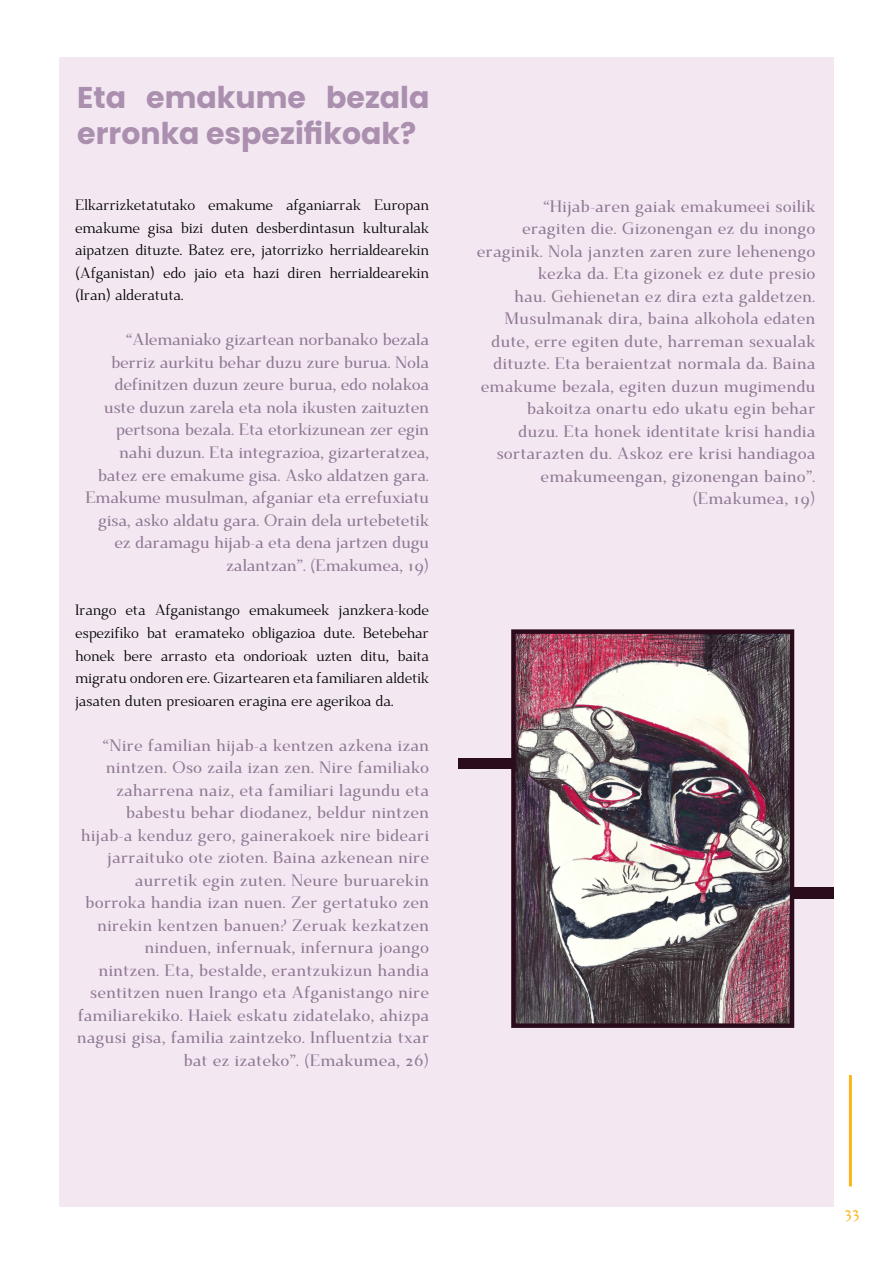
<style>
.page{position:relative;width:893px;height:1263px;background:#fff}
.page>*{position:absolute;margin:0;border:0;box-sizing:border-box;transform-origin:0 0}
.t1{font:700 30px/36px "Poppins";color:#ab8faf}
.t2{font:700 16.5px/22.5px "Dehuti Alt";color:#8f7893;text-align:right}
.t3{font:700 16.5px/22.5px "Dehuti Alt";letter-spacing:-.02em;color:#8f7893;text-align:right}
.t4{font:15px/22.5px "Dehuti Alt";letter-spacing:-.02em;color:#000;text-align:justify}
.t5{font:700 15px "Dehuti Alt";color:#fab519}
</style>
<div class="page">
<hr style="left:849px;top:1075px;width:3px;height:111px;background:#fab519">
<div style="left:60px;top:57px;width:774px;height:1149px;background:#f3e8f2"></div>
<div style="left:458px;top:758px;width:330px;height:10px;background:#2b0c1c"></div>
<div style="left:529px;top:887px;width:304px;height:12px;background:#2b0c1c"></div>
<img style="left:516px;top:634px;width:273px;height:389px">
<div style="left:511px;top:629px;width:283px;height:399px;border:4px solid #2b0c1c"></div>
<h1 class="t1" style="left:77px;top:80px;width:354px">Eta emakume bezala erronka espezifikoak?</h1>
<p class="t4" style="left:75px;top:194px;width:356px">Elkarrizketatutako emakume afganiarrak Europan emakume gisa bizi duten desberdintasun kulturalak aipatzen dituzte. Batez ere, jatorrizko herrialdearekin (Afganistan) edo jaio eta hazi diren herrialdearekin (Iran) alderatuta.</p>
<p class="t3" style="left:85px;top:328px;width:345px">“Alemaniako gizartean norbanako bezala berriz aurkitu behar duzu zure burua. Nola definitzen duzun zeure burua, edo nolakoa uste duzun zarela eta nola ikusten zaituzten pertsona bezala. Eta etorkizunean zer egin nahi duzun. Eta integrazioa, gizarteratzea, batez ere emakume gisa. Asko aldatzen gara.<br>Emakume musulman, afganiar eta errefuxiatu gisa, asko aldatu gara. Orain dela urtebetetik ez daramagu hijab-a eta dena jartzen dugu zalantzan”. (Emakumea, 19)</p>
<p class="t4" style="left:75px;top:599px;width:355px">Irango eta Afganistango emakumeek janzkera-kode espezifiko bat eramateko obligazioa dute. Betebehar honek bere arrasto eta ondorioak uzten ditu, baita migratu ondoren ere. Gizartearen eta familiaren aldetik jasaten duten presioaren eragina ere agerikoa da.</p>
<p class="t2" style="left:77px;top:733px;width:354px">“Nire familian hijab-a kentzen azkena izan nintzen. Oso zaila izan zen. Nire familiako zaharrena naiz, eta familiari lagundu eta babestu behar diodanez, beldur nintzen hijab-a kenduz gero, gainerakoek nire bideari jarraituko ote zioten. Baina azkenean nire aurretik egin zuten. Neure buruarekin borroka handia izan nuen. Zer gertatuko zen nirekin kentzen banuen? Zeruak kezkatzen ninduen, infernuak, infernura joango<br>nintzen. Eta, bestalde, erantzukizun handia sentitzen nuen Irango eta Afganistango nire familiarekiko. Haiek eskatu zidatelako, ahizpa nagusi gisa, familia zaintzeko. Influentzia txar bat ez izateko”. (Emakumea, 26)</p>
<p class="t2" style="left:477px;top:195px;width:340px">“Hijab-aren gaiak emakumeei soilik eragiten die. Gizonengan ez du inongo eraginik. Nola janzten zaren zure lehenengo kezka da. Eta gizonek ez dute presio<br>hau. Gehienetan ez dira ezta galdetzen.<br>Musulmanak dira, baina alkohola edaten dute, erre egiten dute, harreman sexualak dituzte. Eta beraientzat normala da. Baina emakume bezala, egiten duzun mugimendu bakoitza onartu edo ukatu egin behar<br>duzu. Eta honek identitate krisi handia sortarazten du. Askoz ere krisi handiagoa emakumeengan, gizonengan baino”. (Emakumea, 19)</p>
<p class="t5" style="left:844px;top:1203px;width:17px">33</p>
</div>
